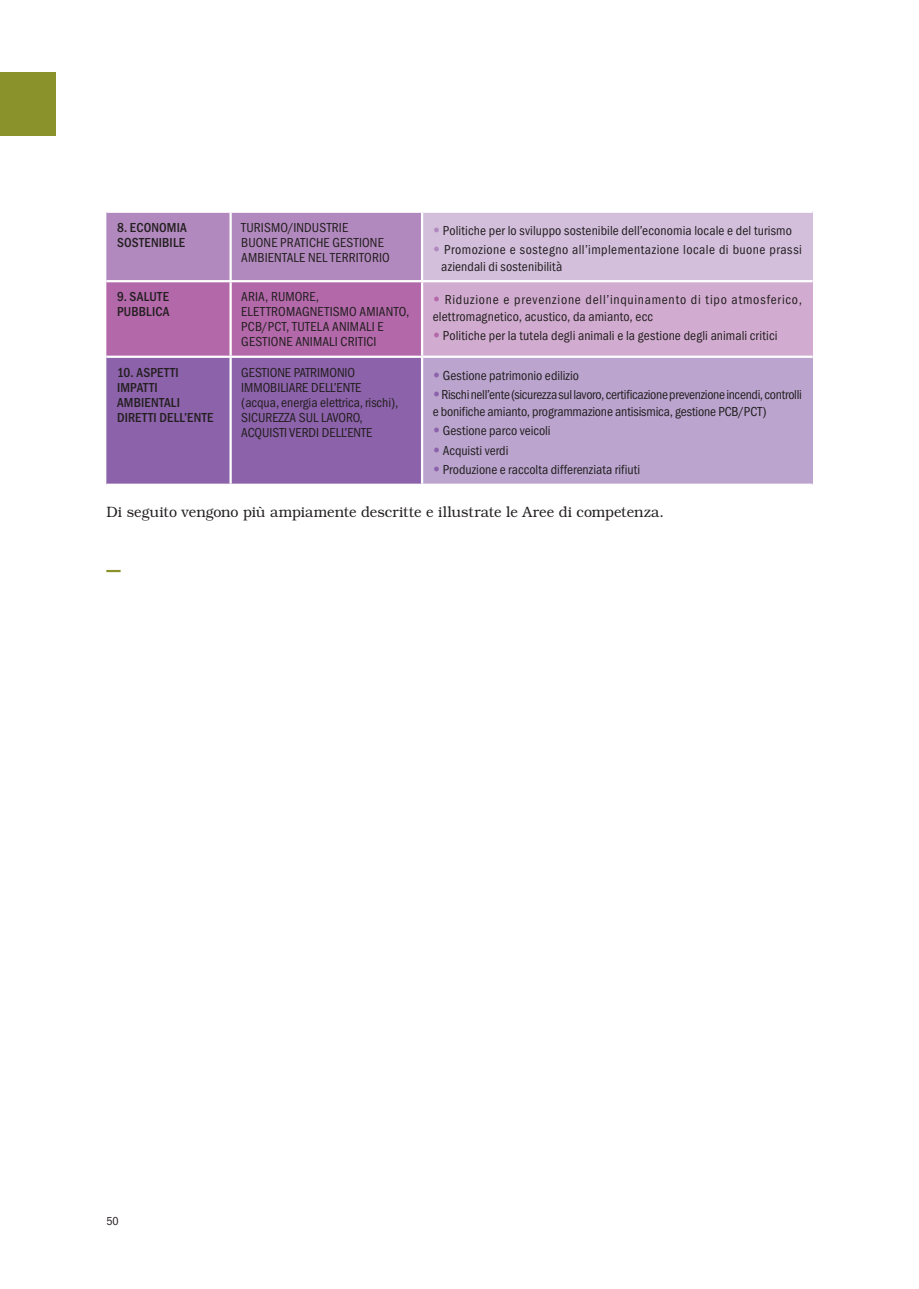
<style>
.page{position:relative;width:919px;height:1289px;background:#fff}
.page>*{position:absolute;margin:0;border:0;box-sizing:border-box;transform-origin:0 0}
.t1{font:300 15px "Bookman Std";color:#231f20;scale:.95 1}
.t2{font:700 15px "Bookman Std";color:#8a922b;scale:.95 1}
.t3{font:condensed 13.5px/15px "ITC Franklin Gothic Std";letter-spacing:.005em;color:#231f20}
.t4{font:condensed 13.5px/16.5px "ITC Franklin Gothic Std";letter-spacing:-.015em;color:#231f20}
.t5{font:condensed 13.5px/16.5px "ITC Franklin Gothic Std";letter-spacing:.05em;color:#231f20}
.t6{font:condensed 13.5px/16.5px "ITC Franklin Gothic Std";letter-spacing:.03em;color:#231f20}
.t7{font:500 condensed 13.5px/15px "ITC Franklin Gothic Std";letter-spacing:.015em;color:#231f20}
.t8{font:condensed 12px "ITC Franklin Gothic Std";color:#231f20}
.s1{font-family:"DIN";font-stretch:normal;font-size:15px;color:#b289be}
.s2{font-family:"DIN";font-stretch:normal;font-size:15px;color:#b368aa}
.s3{font-family:"DIN";font-stretch:normal;font-size:15px;color:#8c62aa}
</style>
<div class="page">
<div style="left:0;top:72px;width:55px;height:64px;background:#8a922b"></div>
<div style="left:422px;top:212px;width:390px;height:69px;background:#d3bfdc"></div>
<div style="left:422px;top:281px;width:390px;height:76px;background:#d2acd0"></div>
<svg style="left:106px;top:213px;width:315px;height:270px"></svg>
<div style="left:422px;top:357px;width:390px;height:128px;background:#bba5cf"></div>
<hr style="left:229px;top:213px;width:3px;height:67px;background:#fff">
<hr style="left:422px;top:210px;width:390px;height:3px;background:#fff">
<hr style="left:421px;top:213px;width:2px;height:67px;background:#fff">
<hr style="left:106px;top:280px;width:316px;height:2px;background:#fff">
<hr style="left:229px;top:282px;width:3px;height:73px;background:#fff">
<hr style="left:422px;top:280px;width:390px;height:2px;background:#fff">
<hr style="left:421px;top:282px;width:2px;height:73px;background:#fff">
<hr style="left:106px;top:355px;width:316px;height:3px;background:#fff">
<hr style="left:229px;top:358px;width:3px;height:125px;background:#fff">
<hr style="left:422px;top:355px;width:390px;height:3px;background:#fff">
<hr style="left:421px;top:358px;width:2px;height:125px;background:#fff">
<hr style="left:106px;top:483px;width:706px;height:3px;background:#fff">
<p class="t7" style="left:117px;top:221px;width:71px">8. ECONOMIA<br>SOSTENIBILE</p>
<p class="t3" style="left:241px;top:221px;width:150px">TURISMO/INDUSTRIE<br>BUONE PRATICHE GESTIONE<br>AMBIENTALE NEL TERRITORIO</p>
<p class="t3" style="left:432px;top:223px;width:361px"><span class="s1">•</span> Politiche per lo sviluppo sostenibile dell’economia locale e del turismo</p>
<p class="t6" style="left:441px;top:242px;width:362px;text-indent:-9px"><span class="s1">•</span> Promozione e sostegno all’implementazione locale di buone prassi aziendali di sostenibilità</p>
<p class="t7" style="left:117px;top:290px;width:54px">9. SALUTE<br>PUBBLICA</p>
<p class="t3" style="left:241px;top:290px;width:169px">ARIA, RUMORE,<br>ELETTROMAGNETISMO AMIANTO,<br>PCB/PCT, TUTELA ANIMALI E<br>GESTIONE ANIMALI CRITICI</p>
<p class="t5" style="left:432px;top:292px;width:370px"><span class="s2">•</span> Riduzione e prevenzione dell’inquinamento di tipo atmosferico, elettromagnetico, acustico, da amianto, ecc</p>
<p class="t3" style="left:432px;top:329px;width:346px"><span class="s2">•</span> Politiche per la tutela degli animali e la gestione degli animali critici</p>
<p class="t7" style="left:117px;top:366px;width:98px">10. ASPETTI<br>IMPATTI<br>AMBIENTALI<br>DIRETTI DELL’ENTE</p>
<p class="t3" style="left:241px;top:366px;width:159px">GESTIONE PATRIMONIO<br>IMMOBILIARE DELL’ENTE (acqua, energia elettrica, rischi),<br>SICUREZZA SUL LAVORO,<br>ACQUISTI VERDI DELL’ENTE</p>
<p class="t3" style="left:432px;top:368px;width:148px"><span class="s3">•</span> Gestione patrimonio edilizio</p>
<p class="t4" style="left:432px;top:387px;width:370px"><span class="s3">•</span>Rischi nell’ente (sicurezza sul lavoro, certificazione prevenzione incendi, controlli e bonifiche amianto, programmazione antisismica, gestione PCB/PCT)</p>
<p class="t3" style="left:432px;top:424px;width:119px"><span class="s3">•</span> Gestione parco veicoli</p>
<p class="t3" style="left:432px;top:443px;width:77px"><span class="s3">•</span> Acquisti verdi</p>
<p class="t3" style="left:432px;top:463px;width:209px"><span class="s3">•</span> Produzione e raccolta differenziata rifiuti</p>
<p class="t1" style="left:106px;top:506px;width:588px">Di seguito vengono più ampiamente descritte e illustrate le Aree di competenza.</p>
<p class="t2" style="left:106px;top:565px;width:16px">—</p>
<p class="t8" style="left:106px;top:1216px;width:14px">50</p>
</div>
